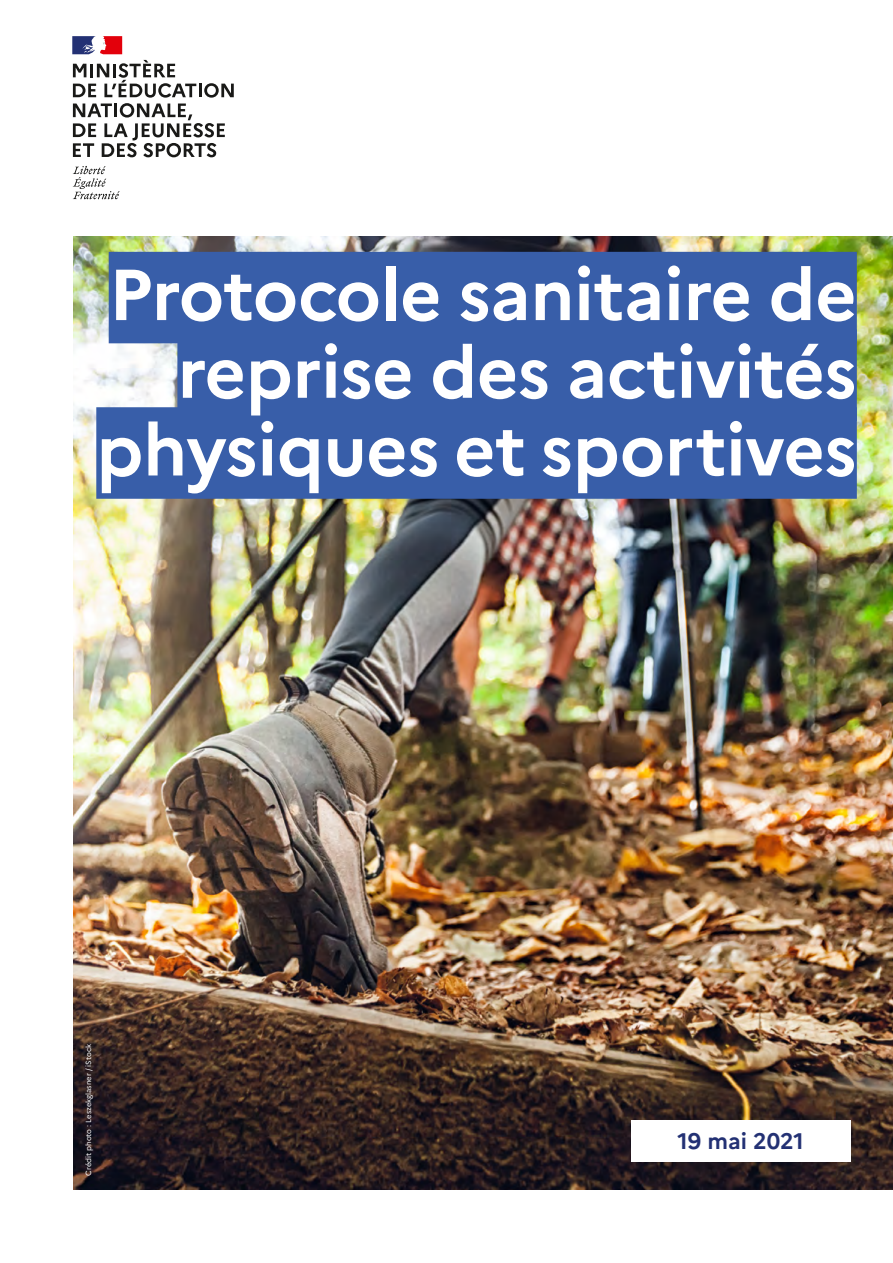
<style>
.page{position:relative;width:893px;height:1263px;background:#fff}
.page>*{position:absolute;margin:0;border:0;box-sizing:border-box;transform-origin:0 0}
.t1{font:700 72px/77.7px "Marianne";letter-spacing:-.01em;color:#fff;text-align:right}
.t2{font:700 22.5px "Marianne";color:#233174}
.t3{font:7.5px "Marianne";color:#fff}
</style>
<div class="page">
<img style="left:73px;top:236px;width:820px;height:954px">
<div style="left:109px;top:252px;width:748px;height:91px;background:#385ea9"></div>
<div style="left:177px;top:329px;width:680px;height:92px;background:#385ea9"></div>
<div style="left:96px;top:407px;width:761px;height:92px;background:#385ea9"></div>
<div style="left:631px;top:1120px;width:219px;height:42px;background:#fff"></div>
<svg style="left:73px;top:166px;width:47px;height:33px"></svg>
<svg style="left:73px;top:60px;width:161px;height:97px"></svg>
<svg style="left:72px;top:36px;width:50px;height:18px"></svg>
<p class="t1" style="left:96px;top:255px;width:762px">Protocole sanitaire de reprise des activités physiques et sportives</p>
<p class="t3" style="left:84px;top:1176px;width:133px;rotate:-90deg">Crédit photo : Leszekglasner / iStock</p>
<p class="t2" style="left:677px;top:1127px;width:128px">19 mai 2021</p>
</div>
